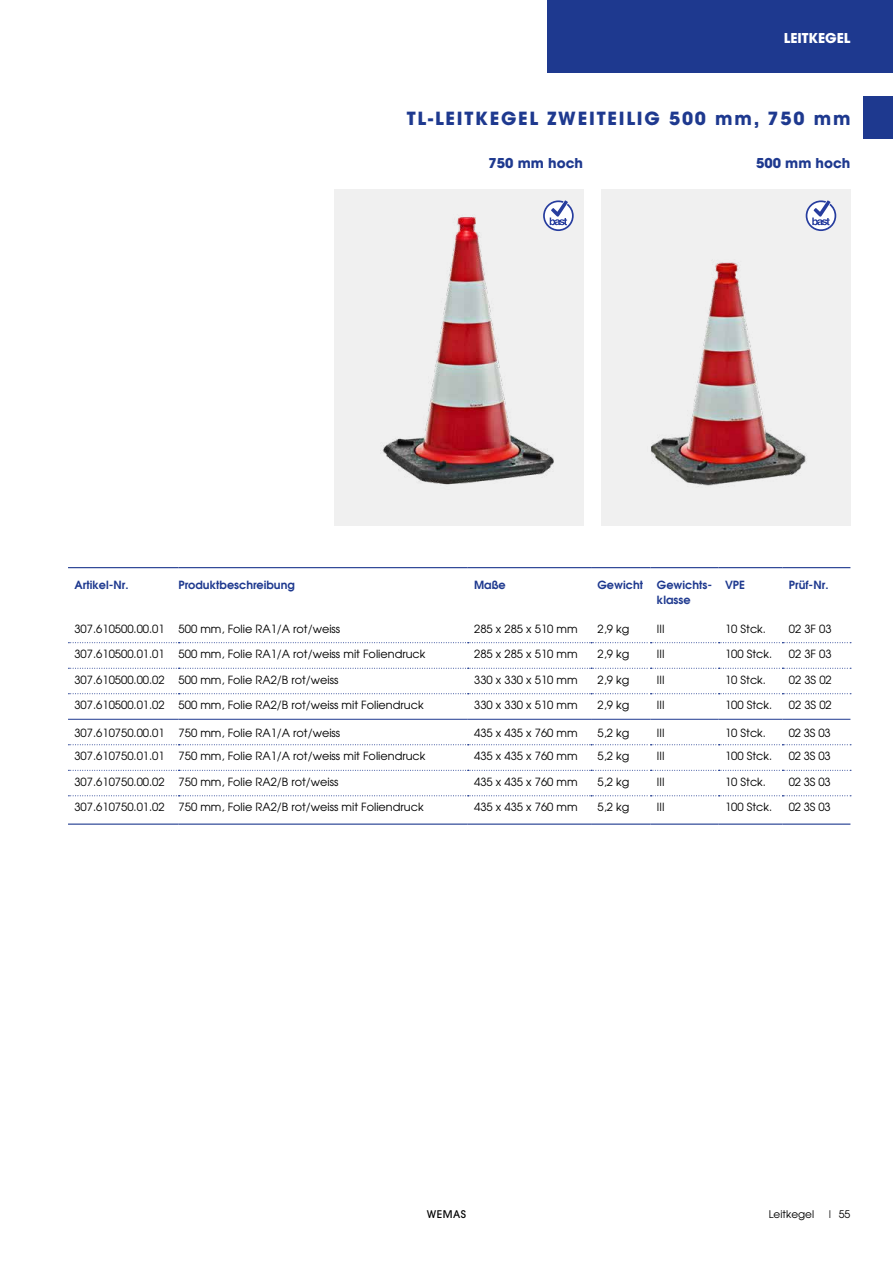
<style>
.page{position:relative;width:893px;height:1263px;background:#fff}
.page>*{position:absolute;margin:0;border:0;box-sizing:border-box;transform-origin:0 0}
.t1{font:700 18px "Avant Garde";letter-spacing:.1em;color:#1e398f}
.t2{font:700 13.5px "Avant Garde";color:#1e398f}
.t3{font:700 13.5px "Avant Garde";color:#fff}
.t4{font:11.25px "Avant Garde";color:#000}
.t5{font:600 11.25px/15px "Avant Garde";color:#1e398f}
.t6{font:10.5px "Avant Garde";color:#000}
.t7{font:500 10.5px "Avant Garde";letter-spacing:.05em;color:#000}
</style>
<div class="page">
<div style="left:601px;top:189px;width:249px;height:336px;background:#f0f0f0"></div>
<div style="left:334px;top:189px;width:250px;height:336px;background:#f0f0f0"></div>
<img style="left:380px;top:217px;width:174px;height:268px">
<img style="left:651px;top:262px;width:156px;height:225px">
<svg style="left:806px;top:200px;width:30px;height:31px"></svg>
<svg style="left:543px;top:200px;width:31px;height:31px"></svg>
<svg style="left:68px;top:642px;width:783px;height:1px"></svg>
<svg style="left:68px;top:668px;width:783px;height:1px"></svg>
<svg style="left:68px;top:693px;width:783px;height:1px"></svg>
<svg style="left:68px;top:744px;width:783px;height:1px"></svg>
<svg style="left:68px;top:770px;width:783px;height:1px"></svg>
<svg style="left:68px;top:795px;width:783px;height:1px"></svg>
<hr style="left:68px;top:567px;width:111px;height:1px;background:#1e398f">
<hr style="left:179px;top:567px;width:289px;height:1px;background:#1e398f">
<hr style="left:468px;top:567px;width:123px;height:1px;background:#1e398f">
<hr style="left:591px;top:567px;width:60px;height:1px;background:#1e398f">
<hr style="left:651px;top:567px;width:68px;height:1px;background:#1e398f">
<hr style="left:719px;top:567px;width:63px;height:1px;background:#1e398f">
<hr style="left:782px;top:567px;width:68px;height:1px;background:#1e398f">
<hr style="left:68px;top:719px;width:111px;height:1px;background:#1e398f">
<hr style="left:179px;top:719px;width:289px;height:1px;background:#1e398f">
<hr style="left:468px;top:719px;width:123px;height:1px;background:#1e398f">
<hr style="left:591px;top:719px;width:60px;height:1px;background:#1e398f">
<hr style="left:651px;top:719px;width:68px;height:1px;background:#1e398f">
<hr style="left:719px;top:719px;width:63px;height:1px;background:#1e398f">
<hr style="left:782px;top:719px;width:68px;height:1px;background:#1e398f">
<hr style="left:68px;top:823px;width:111px;height:2px;background:#1e398f">
<hr style="left:179px;top:823px;width:289px;height:2px;background:#1e398f">
<hr style="left:468px;top:823px;width:123px;height:2px;background:#1e398f">
<hr style="left:591px;top:823px;width:60px;height:2px;background:#1e398f">
<hr style="left:651px;top:823px;width:68px;height:2px;background:#1e398f">
<hr style="left:719px;top:823px;width:63px;height:2px;background:#1e398f">
<hr style="left:782px;top:823px;width:68px;height:2px;background:#1e398f">
<div style="left:863px;top:96px;width:30px;height:43px;background:#1e398f"></div>
<div style="left:548px;top:0;width:345px;height:72px;background:#1e398f"></div>
<p class="t3" style="left:784px;top:29px;width:68px">LEITKEGEL</p>
<h1 class="t1" style="left:407px;top:106px;width:445px">TL-LEITKEGEL ZWEITEILIG 500 mm, 750 mm</h1>
<p class="t2" style="left:489px;top:154px;width:96px">750 mm hoch</p>
<p class="t2" style="left:756px;top:154px;width:96px">500 mm hoch</p>
<p class="t5" style="left:74px;top:578px;width:56px">Artikel-Nr.</p>
<p class="t5" style="left:179px;top:578px;width:118px">Produktbeschreibung</p>
<p class="t5" style="left:474px;top:578px;width:33px">Maße</p>
<p class="t5" style="left:657px;top:578px;width:57px;text-indent:-60px">Gewicht Gewichts&shy;klasse</p>
<p class="t5" style="left:725px;top:578px;width:22px">VPE</p>
<p class="t5" style="left:789px;top:578px;width:41px">Prüf-Nr.</p>
<p class="t4" style="left:74px;top:622px;width:267px">307.610500.00.01 500 mm, Folie RA1/A rot/weiss</p>
<p class="t4" style="left:474px;top:622px;width:105px">285 x 285 x 510 mm</p>
<p class="t4" style="left:597px;top:622px;width:33px">2,9 kg</p>
<p class="t4" style="left:657px;top:622px;width:9px">III</p>
<p class="t4" style="left:725px;top:622px;width:43px">10 Stck.</p>
<p class="t4" style="left:789px;top:622px;width:44px">02 3F 03</p>
<p class="t4" style="left:74px;top:647px;width:353px">307.610500.01.01 500 mm, Folie RA1/A rot/weiss mit Foliendruck</p>
<p class="t4" style="left:474px;top:647px;width:105px">285 x 285 x 510 mm</p>
<p class="t4" style="left:597px;top:647px;width:33px">2,9 kg</p>
<p class="t4" style="left:657px;top:647px;width:9px">III</p>
<p class="t4" style="left:725px;top:647px;width:49px">100 Stck.</p>
<p class="t4" style="left:789px;top:647px;width:44px">02 3F 03</p>
<p class="t4" style="left:74px;top:673px;width:266px">307.610500.00.02 500 mm, Folie RA2/B rot/weiss</p>
<p class="t4" style="left:474px;top:673px;width:105px">330 x 330 x 510 mm</p>
<p class="t4" style="left:597px;top:673px;width:33px">2,9 kg</p>
<p class="t4" style="left:657px;top:673px;width:9px">III</p>
<p class="t4" style="left:725px;top:673px;width:43px">10 Stck.</p>
<p class="t4" style="left:789px;top:673px;width:44px">02 3S 02</p>
<p class="t4" style="left:74px;top:698px;width:351px">307.610500.01.02 500 mm, Folie RA2/B rot/weiss mit Foliendruck</p>
<p class="t4" style="left:474px;top:698px;width:105px">330 x 330 x 510 mm</p>
<p class="t4" style="left:597px;top:698px;width:33px">2,9 kg</p>
<p class="t4" style="left:657px;top:698px;width:9px">III</p>
<p class="t4" style="left:725px;top:698px;width:49px">100 Stck.</p>
<p class="t4" style="left:789px;top:698px;width:44px">02 3S 02</p>
<p class="t4" style="left:74px;top:725px;width:267px">307.610750.00.01 750 mm, Folie RA1/A rot/weiss</p>
<p class="t4" style="left:474px;top:725px;width:105px">435 x 435 x 760 mm</p>
<p class="t4" style="left:597px;top:725px;width:33px">5,2 kg</p>
<p class="t4" style="left:657px;top:725px;width:9px">III</p>
<p class="t4" style="left:725px;top:725px;width:43px">10 Stck.</p>
<p class="t4" style="left:789px;top:725px;width:43px">02 3S 03</p>
<p class="t4" style="left:74px;top:749px;width:353px">307.610750.01.01 750 mm, Folie RA1/A rot/weiss mit Foliendruck</p>
<p class="t4" style="left:474px;top:749px;width:105px">435 x 435 x 760 mm</p>
<p class="t4" style="left:597px;top:749px;width:33px">5,2 kg</p>
<p class="t4" style="left:657px;top:749px;width:9px">III</p>
<p class="t4" style="left:725px;top:749px;width:49px">100 Stck.</p>
<p class="t4" style="left:789px;top:749px;width:43px">02 3S 03</p>
<p class="t4" style="left:74px;top:775px;width:266px">307.610750.00.02 750 mm, Folie RA2/B rot/weiss</p>
<p class="t4" style="left:474px;top:775px;width:105px">435 x 435 x 760 mm</p>
<p class="t4" style="left:597px;top:775px;width:33px">5,2 kg</p>
<p class="t4" style="left:657px;top:775px;width:9px">III</p>
<p class="t4" style="left:725px;top:775px;width:43px">10 Stck.</p>
<p class="t4" style="left:789px;top:775px;width:43px">02 3S 03</p>
<p class="t4" style="left:74px;top:800px;width:351px">307.610750.01.02 750 mm, Folie RA2/B rot/weiss mit Foliendruck</p>
<p class="t4" style="left:474px;top:800px;width:105px">435 x 435 x 760 mm</p>
<p class="t4" style="left:597px;top:800px;width:33px">5,2 kg</p>
<p class="t4" style="left:657px;top:800px;width:9px">III</p>
<p class="t4" style="left:725px;top:800px;width:49px">100 Stck.</p>
<p class="t4" style="left:789px;top:800px;width:43px">02 3S 03</p>
<p class="t7" style="left:427px;top:1208px;width:41px">WEMAS</p>
<p class="t6" style="left:769px;top:1208px;width:83px">Leitkegel | 55</p>
</div>
